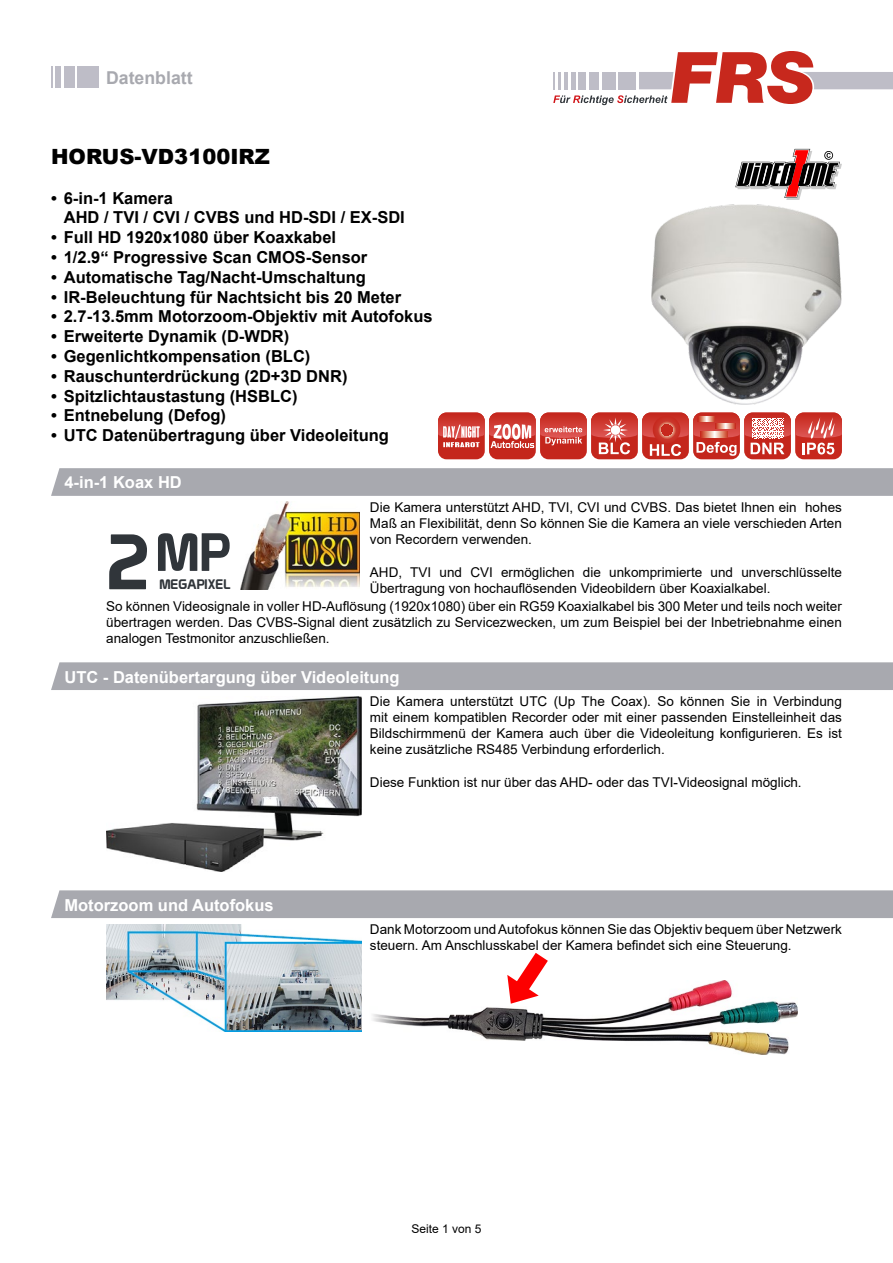
<style>
.page{position:relative;width:893px;height:1263px;background:#fff}
.page>*{position:absolute;margin:0;border:0;box-sizing:border-box;transform-origin:0 0}
.t1{font:52.5px "Prototype";color:#30353a}
.t2{font:900 21px "Arial";color:#000}
.t3{font:700 17.7px "Arial";color:#a8a9af}
.t4{font:700 16.5px/19.8px "Arial";color:#000}
.t5{font:700 16.5px "Arial";color:#fff}
.t6{font:13.5px/16.2px "Arial";color:#000;text-align:justify}
.t7{font:13.5px "Prototype";color:#30353a}
.t8{font:12px "Arial";color:#000}
.s1{font-size:76.5px}
</style>
<div class="page">
<svg style="left:553px;top:51px;width:340px;height:54px"></svg>
<div style="left:78px;top:66px;width:21px;height:21px;background:#bebdc7"></div>
<hr style="left:50px;top:66px;width:3px;height:21px;background:#bebdc7">
<div style="left:56px;top:66px;width:5px;height:21px;background:#bebdc7"></div>
<div style="left:64px;top:66px;width:11px;height:21px;background:#bebdc7"></div>
<svg style="left:735px;top:149px;width:107px;height:51px"></svg>
<img style="left:651px;top:204px;width:191px;height:200px">
<div style="left:438px;top:412px;width:47px;height:47px;background:#c4261c;border-radius:9px"></div>
<div style="left:489px;top:412px;width:47px;height:47px;background:#c4261c;border-radius:9px"></div>
<div style="left:540px;top:412px;width:47px;height:47px;background:#c4261c;border-radius:9px"></div>
<div style="left:591px;top:412px;width:47px;height:47px;background:#c4261c;border-radius:9px"></div>
<div style="left:642px;top:412px;width:47px;height:47px;background:#c4261c;border-radius:9px"></div>
<div style="left:693px;top:412px;width:47px;height:47px;background:#c4261c;border-radius:9px"></div>
<div style="left:744px;top:412px;width:47px;height:47px;background:#c4261c;border-radius:9px"></div>
<div style="left:795px;top:412px;width:47px;height:47px;background:#c7281d;border-radius:9px"></div>
<svg style="left:438px;top:412px;width:404px;height:44px"></svg>
<svg style="left:51px;top:468px;width:842px;height:28px;background:#a9aab0"></svg>
<img style="left:240px;top:502px;width:119px;height:87px">
<div style="left:51px;top:662px;width:842px;height:28px;background:#a8a9af"></div>
<img style="left:106px;top:696px;width:255px;height:175px">
<div style="left:51px;top:890px;width:842px;height:28px;background:#a8a9af"></div>
<img style="left:106px;top:924px;width:255px;height:108px">
<img style="left:372px;top:981px;width:425px;height:73px">
<svg style="left:507px;top:953px;width:41px;height:51px"></svg>
<h3 class="t3" style="left:106px;top:66px;width:88px">Datenblatt</h3>
<h2 class="t2" style="left:51px;top:141px;width:220px">HORUS-VD3100IRZ</h2>
<p class="t4" style="left:64px;top:188px;width:343px;text-indent:-13px">• 6-in-1 Kamera<br>AHD / TVI / CVI / CVBS und HD-SDI / EX-SDI</p>
<p class="t4" style="left:51px;top:228px;width:287px">• Full HD 1920x1080 über Koaxkabel</p>
<p class="t4" style="left:51px;top:247px;width:318px">• 1/2.9“ Progressive Scan CMOS-Sensor</p>
<p class="t4" style="left:51px;top:267px;width:316px">• Automatische Tag/Nacht-Umschaltung</p>
<p class="t4" style="left:51px;top:287px;width:352px">• IR-Beleuchtung für Nachtsicht bis 20 Meter</p>
<p class="t4" style="left:51px;top:307px;width:383px">• 2.7-13.5mm Motorzoom-Objektiv mit Autofokus</p>
<p class="t4" style="left:51px;top:327px;width:240px">• Erweiterte Dynamik (D-WDR)</p>
<p class="t4" style="left:51px;top:346px;width:261px">• Gegenlichtkompensation (BLC)</p>
<p class="t4" style="left:51px;top:366px;width:298px">• Rauschunterdrückung (2D+3D DNR)</p>
<p class="t4" style="left:51px;top:386px;width:248px">• Spitzlichtaustastung (HSBLC)</p>
<p class="t4" style="left:51px;top:406px;width:176px">• Entnebelung (Defog)</p>
<p class="t4" style="left:51px;top:426px;width:339px">• UTC Datenübertragung über Videoleitung</p>
<p class="t5" style="left:64px;top:471px;width:119px">4-in-1 Koax HD</p>
<p class="t6" style="left:370px;top:499px;width:473px">Die Kamera unterstützt AHD, TVI, CVI und CVBS. Das bietet Ihnen ein hohes Maß an Flexibilität, denn So können Sie die Kamera an viele verschieden Arten von Recordern verwenden.</p>
<p class="t6" style="left:370px;top:564px;width:473px">AHD, TVI und CVI ermöglichen die unkomprimierte und unverschlüsselte<br>Übertragung von hochauflösenden Videobildern über Koaxialkabel.</p>
<p class="t6" style="left:106px;top:598px;width:737px">So können Videosignale in voller HD-Auflösung (1920x1080) über ein RG59 Koaxialkabel bis 300 Meter und teils noch weiter übertragen werden. Das CVBS-Signal dient zusätzlich zu Servicezwecken, um zum Beispiel bei der Inbetriebnahme einen analogen Testmonitor anzuschließen.</p>
<p class="t5" style="left:64px;top:665px;width:337px">UTC - Datenübertargung über Videoleitung</p>
<p class="t6" style="left:370px;top:693px;width:473px">Die Kamera unterstützt UTC (Up The Coax). So können Sie in Verbindung mit einem kompatiblen Recorder oder mit einer passenden Einstelleinheit das Bildschirmmenü der Kamera auch über die Videoleitung konfigurieren. Es ist keine zusätzliche RS485 Verbindung erforderlich.</p>
<p class="t6" style="left:370px;top:774px;width:433px">Diese Funktion ist nur über das AHD- oder das TVI-Videosignal möglich.</p>
<h1 class="t1" style="left:106px;top:521px;width:125px"><span class="s1">2</span>MP</h1>
<p class="t7" style="left:159px;top:576px;width:72px">MEGAPIXEL</p>
<p class="t5" style="left:64px;top:893px;width:211px">Motorzoom und Autofokus</p>
<p class="t6" style="left:370px;top:921px;width:473px">Dank Motorzoom und Autofokus können Sie das Objektiv bequem über Netzwerk steuern. Am Anschlusskabel der Kamera befindet sich eine Steuerung.</p>
<p class="t8" style="left:411px;top:1220px;width:72px">Seite 1 von 5</p>
</div>
